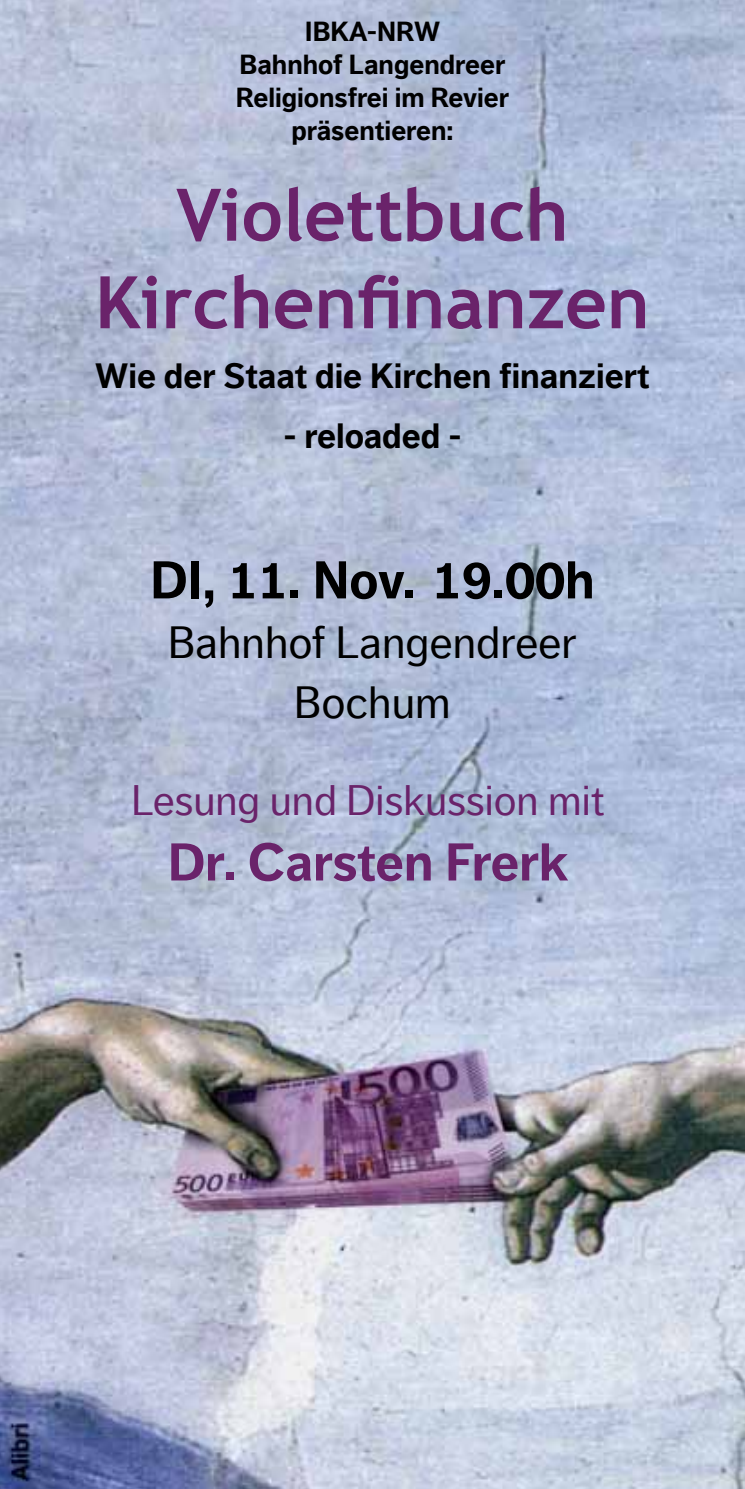
<style>
.page{position:relative;width:745px;height:1489px;background:#fff}
.page>*{position:absolute;margin:0;border:0;box-sizing:border-box;transform-origin:0 0}
.t1{font:700 72.5px/87.5px "Trebuchet MS";color:#6a236a;text-align:center}
.t2{font:700 52.5px "Dagny Offc";color:#000}
.t3{font:700 52.5px "Dagny Offc";color:#6a236a}
.t4{font:45px/60px "Dagny Offc";color:#000;text-align:center}
.t5{font:42.5px "Dagny Offc";color:#6a236a}
.t6{font:700 35px "Dagny Offc";color:#000}
.t7{font:700 27.5px/33px "Dagny Offc";color:#000;text-align:center}
</style>
<div class="page">
<img style="left:0;top:0;width:744px;height:1488px">
<p class="t7" style="left:236px;top:16px;width:274px">IBKA-NRW<br>Bahnhof Langendreer<br>Religionsfrei im Revier präsentieren:</p>
<h1 class="t1" style="left:95px;top:171px;width:555px">Violettbuch<br>Kirchenfinanzen</h1>
<p class="t6" style="left:95px;top:358px;width:555px">Wie der Staat die Kirchen finanziert</p>
<p class="t6" style="left:283px;top:418px;width:179px">- reloaded -</p>
<h2 class="t2" style="left:150px;top:552px;width:445px">DI, 11. Nov. 19.00h</h2>
<h3 class="t4" style="left:168px;top:614px;width:410px">Bahnhof Langendreer<br>Bochum</h3>
<h3 class="t5" style="left:131px;top:779px;width:474px">Lesung und Diskussion mit</h3>
<h2 class="t3" style="left:168px;top:834px;width:402px">Dr. Carsten Frerk</h2>
</div>
